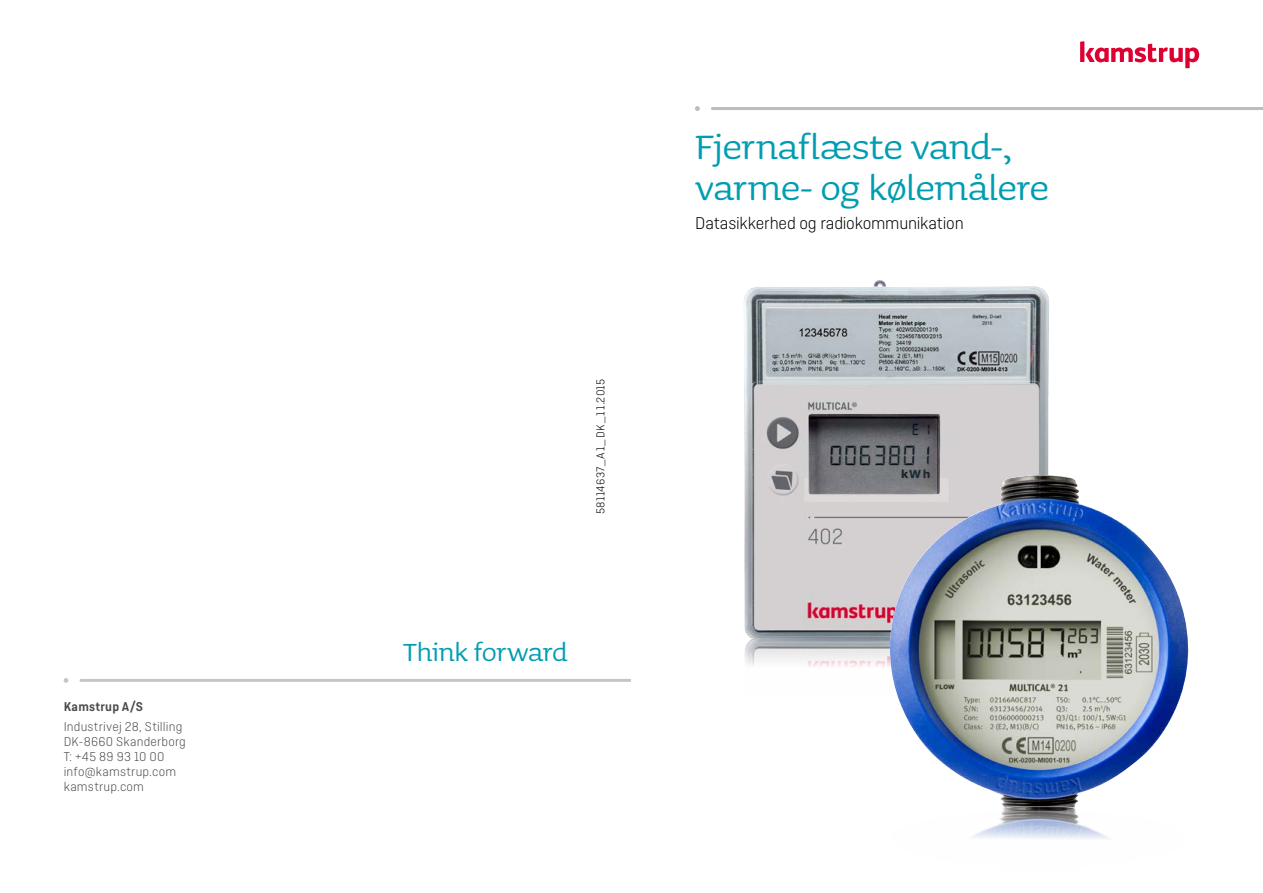
<style>
.page{position:relative;width:1263px;height:893px;background:#fff}
.page>*{position:absolute;margin:0;border:0;box-sizing:border-box;transform-origin:0 0}
.t1{font:45px/40.5px "Sauna Pro";letter-spacing:-.015em;color:#009db1}
.t2{font:33px "Sauna Pro";letter-spacing:-.015em;color:#009db1}
.t3{font:300 18px "Ciutadella";letter-spacing:-.015em;color:#000}
.t4{font:300 13.5px/15px "Ciutadella";letter-spacing:.015em;color:#4a4a49}
.t5{font:600 13.5px "Ciutadella";letter-spacing:.02em;color:#4a4a49}
.t6{font:300 12px "Ciutadella";letter-spacing:.03em;color:#000}
</style>
<div class="page">
<svg style="left:1080px;top:41px;width:119px;height:27px"></svg>
<svg style="left:695px;top:106px;width:568px;height:5px"></svg>
<svg style="left:64px;top:678px;width:567px;height:5px"></svg>
<img style="left:743px;top:280px;width:306px;height:358px">
<img style="left:744px;top:638px;width:134px;height:29px">
<svg style="left:878px;top:475px;width:311px;height:192px;background:#cbc1c4"></svg>
<img style="left:889px;top:475px;width:299px;height:331px">
<img style="left:972px;top:806px;width:138px;height:33px">
<p class="t5" style="left:64px;top:699px;width:81px">Kamstrup A/S</p>
<p class="t4" style="left:64px;top:718px;width:124px">Industrivej 28, Stilling<br>DK-8660 Skanderborg<br>T: +45 89 93 10 00 info@kamstrup.com kamstrup.com</p>
<p class="t6" style="left:594px;top:514px;width:137px;rotate:-90deg">58114637_A1_DK_11.2015</p>
<h2 class="t2" style="left:403px;top:634px;width:166px">Think forward</h2>
<h1 class="t1" style="left:695px;top:127px;width:355px">Fjernaflæste vand-, varme- og kølemålere</h1>
<h3 class="t3" style="left:695px;top:214px;width:270px">Datasikkerhed og radiokommunikation</h3>
</div>
